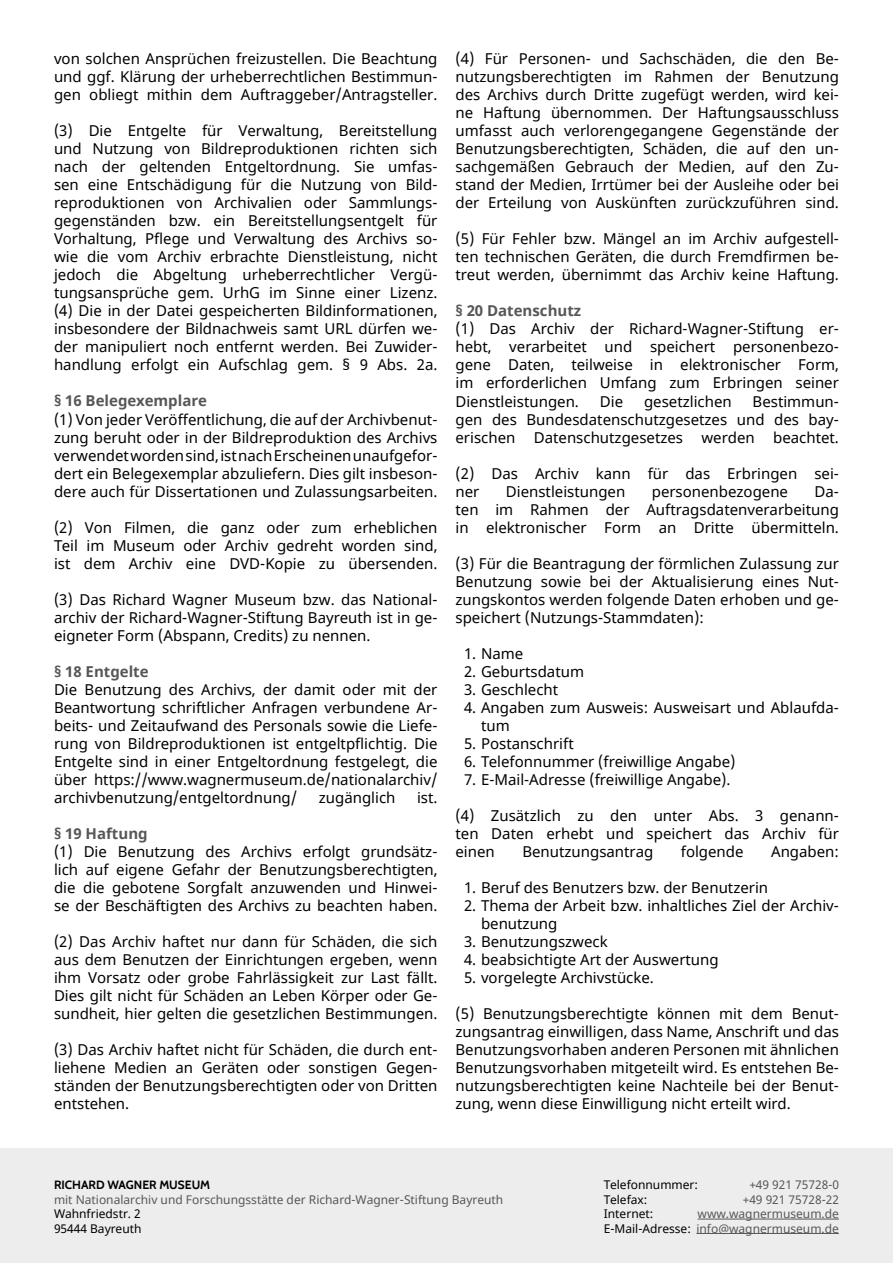
<style>
.page{position:relative;width:893px;height:1263px;background:#fff}
.page>*{position:absolute;margin:0;border:0;box-sizing:border-box;transform-origin:0 0}
.t1{font:15px/18px "Noto Sans";color:#000;text-align:justify}
.t2{font:700 15px "Noto Sans";color:#575756}
.t3{font:12px/14.4px "Noto Sans";color:#575756;text-align:right}
.t4{font:12px/14.4px "Noto Sans";color:#000}
.t5{font:700 12px "Cabin";color:#000}
</style>
<div class="page">
<div style="left:0;top:1148px;width:893px;height:115px;background:#ededed"></div>
<hr style="left:698px;top:1219px;width:141px;height:1px;background:#575756">
<hr style="left:696px;top:1233px;width:143px;height:1px;background:#575756">
<p class="t1" style="left:54px;top:51px;width:385px">von solchen Ansprüchen freizustellen. Die Beachtung und ggf. Klärung der urheberrechtlichen Bestimmun&shy;gen obliegt mithin dem Auftraggeber/Antragsteller.</p>
<p class="t1" style="left:54px;top:123px;width:385px">(3) Die Entgelte für Verwaltung, Bereitstellung und Nutzung von Bildreproduktionen richten sich nach der geltenden Entgeltordnung. Sie umfas&shy;sen eine Entschädigung für die Nutzung von Bild&shy;reproduktionen von Archivalien oder Sammlungs&shy;gegenständen bzw. ein Bereitstellungsentgelt für Vorhaltung, Pflege und Verwaltung des Archivs so&shy;wie die vom Archiv erbrachte Dienstleistung, nicht jedoch die Abgeltung urheberrechtlicher Vergü&shy;tungsansprüche gem. UrhG im Sinne einer Lizenz. (4) Die in der Datei gespeicherten Bildinformationen, insbesondere der Bildnachweis samt URL dürfen we&shy;der manipuliert noch entfernt werden. Bei Zuwider&shy;handlung erfolgt ein Aufschlag gem. § 9 Abs. 2a.</p>
<p class="t2" style="left:54px;top:390px;width:154px">§ 16 Belegexemplare</p>
<p class="t1" style="left:54px;top:411px;width:385px">(1) Von jeder Veröffentlichung, die auf der Archivbenut&shy;zung beruht oder in der Bildreproduktion des Archivs verwendet worden sind, ist nach Erscheinen unaufgefor&shy;dert ein Belegexemplar abzuliefern. Dies gilt insbeson&shy;dere auch für Dissertationen und Zulassungsarbeiten.</p>
<p class="t1" style="left:54px;top:519px;width:385px">(2) Von Filmen, die ganz oder zum erheblichen Teil im Museum oder Archiv gedreht worden sind, ist dem Archiv eine DVD-Kopie zu übersenden.</p>
<p class="t1" style="left:54px;top:591px;width:385px">(3) Das Richard Wagner Museum bzw. das National&shy;archiv der Richard-Wagner-Stiftung Bayreuth ist in ge&shy;eigneter Form (Abspann, Credits) zu nennen.</p>
<p class="t2" style="left:54px;top:660px;width:96px">§ 18 Entgelte</p>
<p class="t1" style="left:54px;top:681px;width:385px">Die Benutzung des Archivs, der damit oder mit der Beantwortung schriftlicher Anfragen verbundene Ar&shy;beits- und Zeitaufwand des Personals sowie die Liefe&shy;rung von Bildreproduktionen ist entgeltpflichtig. Die Entgelte sind in einer Entgeltordnung festgelegt, die über https://www.wagnermuseum.de/nationalarchiv/ archivbenutzung/entgeltordnung/</p>
<p class="t1" style="left:319px;top:789px;width:78px">zugänglich</p>
<p class="t1" style="left:417px;top:789px;width:22px">ist.</p>
<p class="t2" style="left:54px;top:822px;width:95px">§ 19 Haftung</p>
<p class="t1" style="left:54px;top:843px;width:385px">(1) Die Benutzung des Archivs erfolgt grundsätz&shy;lich auf eigene Gefahr der Benutzungsberechtigten, die die gebotene Sorgfalt anzuwenden und Hinwei&shy;se der Beschäftigten des Archivs zu beachten haben.</p>
<p class="t1" style="left:54px;top:933px;width:385px">(2) Das Archiv haftet nur dann für Schäden, die sich aus dem Benutzen der Einrichtungen ergeben, wenn ihm Vorsatz oder grobe Fahrlässigkeit zur Last fällt.<br>Dies gilt nicht für Schäden an Leben Körper oder Ge&shy;sundheit, hier gelten die gesetzlichen Bestimmungen.</p>
<p class="t1" style="left:54px;top:1041px;width:385px">(3) Das Archiv haftet nicht für Schäden, die durch ent&shy;liehene Medien an Geräten oder sonstigen Gegen&shy;ständen der Benutzungsberechtigten oder von Dritten entstehen.</p>
<p class="t1" style="left:455px;top:51px;width:385px">(4) Für Personen- und Sachschäden, die den Be&shy;nutzungsberechtigten im Rahmen der Benutzung des Archivs durch Dritte zugefügt werden, wird kei&shy;ne Haftung übernommen. Der Haftungsausschluss umfasst auch verlorengegangene Gegenstände der Benutzungsberechtigten, Schäden, die auf den un&shy;sachgemäßen Gebrauch der Medien, auf den Zu&shy;stand der Medien, Irrtümer bei der Ausleihe oder bei der Erteilung von Auskünften zurückzuführen sind.</p>
<p class="t1" style="left:455px;top:231px;width:385px">(5) Für Fehler bzw. Mängel an im Archiv aufgestell&shy;ten technischen Geräten, die durch Fremdfirmen be&shy;treut werden, übernimmt das Archiv keine Haftung.</p>
<p class="t2" style="left:455px;top:300px;width:127px">§ 20 Datenschutz</p>
<p class="t1" style="left:455px;top:321px;width:385px">(1) Das Archiv der Richard-Wagner-Stiftung er&shy;hebt, verarbeitet und speichert personenbezo&shy;gene Daten, teilweise in elektronischer Form, im erforderlichen Umfang zum Erbringen seiner Dienstleistungen.</p>
<p class="t1" style="left:600px;top:393px;width:25px">Die</p>
<p class="t1" style="left:644px;top:393px;width:89px">gesetzlichen</p>
<p class="t1" style="left:455px;top:393px;width:385px;text-indent:297px">Bestimmun&shy;gen des Bundesdatenschutzgesetzes und des bay&shy;erischen Datenschutzgesetzes werden beachtet.</p>
<p class="t1" style="left:455px;top:465px;width:385px">(2) Das Archiv kann für das Erbringen sei&shy;ner</p>
<p class="t1" style="left:506px;top:483px;width:121px">Dienstleistungen</p>
<p class="t1" style="left:652px;top:483px;width:138px">personenbezogene</p>
<p class="t1" style="left:455px;top:483px;width:385px;text-indent:359px">Da&shy;ten im Rahmen der Auftragsdatenverarbeitung in elektronischer Form an Dritte übermitteln.</p>
<p class="t1" style="left:455px;top:555px;width:385px">(3) Für die Beantragung der förmlichen Zulassung zur Benutzung sowie bei der Aktualisierung eines Nut&shy;zungskontos werden folgende Daten erhoben und ge&shy;speichert (Nutzungs-Stammdaten):</p>
<p class="t1" style="left:464px;top:645px;width:61px">1. Name</p>
<p class="t1" style="left:464px;top:663px;width:122px">2. Geburtsdatum</p>
<p class="t1" style="left:464px;top:681px;width:96px">3. Geschlecht</p>
<p class="t1" style="left:481px;top:699px;width:359px;text-indent:-17px">4. Angaben zum Ausweis: Ausweisart und Ablaufda&shy;tum</p>
<p class="t1" style="left:464px;top:735px;width:111px">5. Postanschrift</p>
<p class="t1" style="left:464px;top:753px;width:273px">6. Telefonnummer (freiwillige Angabe)</p>
<p class="t1" style="left:464px;top:771px;width:268px">7. E-Mail-Adresse (freiwillige Angabe).</p>
<p class="t1" style="left:455px;top:807px;width:385px">(4) Zusätzlich zu den unter Abs. 3 genann&shy;ten Daten erhebt und speichert das Archiv für einen</p>
<p class="t1" style="left:522px;top:843px;width:132px">Benutzungsantrag</p>
<p class="t1" style="left:681px;top:843px;width:64px">folgende</p>
<p class="t1" style="left:771px;top:843px;width:69px">Angaben:</p>
<p class="t1" style="left:464px;top:879px;width:306px">1. Beruf des Benutzers bzw. der Benutzerin</p>
<p class="t1" style="left:481px;top:897px;width:359px;text-indent:-17px">2. Thema der Arbeit bzw. inhaltliches Ziel der Archiv&shy;benutzung</p>
<p class="t1" style="left:464px;top:933px;width:145px">3. Benutzungszweck</p>
<p class="t1" style="left:464px;top:951px;width:256px">4. beabsichtigte Art der Auswertung</p>
<p class="t1" style="left:464px;top:969px;width:191px">5. vorgelegte Archivstücke.</p>
<p class="t1" style="left:455px;top:1005px;width:385px">(5) Benutzungsberechtigte können mit dem Benut&shy;zungsantrag einwilligen, dass Name, Anschrift und das Benutzungsvorhaben anderen Personen mit ähnlichen Benutzungsvorhaben mitgeteilt wird. Es entstehen Be&shy;nutzungsberechtigten keine Nachteile bei der Benut&shy;zung, wenn diese Einwilligung nicht erteilt wird.</p>
<p class="t5" style="left:54px;top:1178px;width:158px">RICHARD WAGNER MUSEUM</p>
<p class="t3" style="left:54px;top:1192px;width:451px">mit Nationalarchiv und Forschungsstätte der Richard-Wagner-Stiftung Bayreuth</p>
<p class="t4" style="left:54px;top:1207px;width:89px">Wahnfriedstr. 2<br>95444 Bayreuth</p>
<p class="t4" style="left:604px;top:1178px;width:96px">Telefonnummer:<br>Telefax:<br>Internet:<br>E-Mail-Adresse:</p>
<p class="t3" style="left:696px;top:1178px;width:144px">+49 921 75728-0<br>+49 921 75728-22 www.wagnermuseum.de info@wagnermuseum.de</p>
</div>
